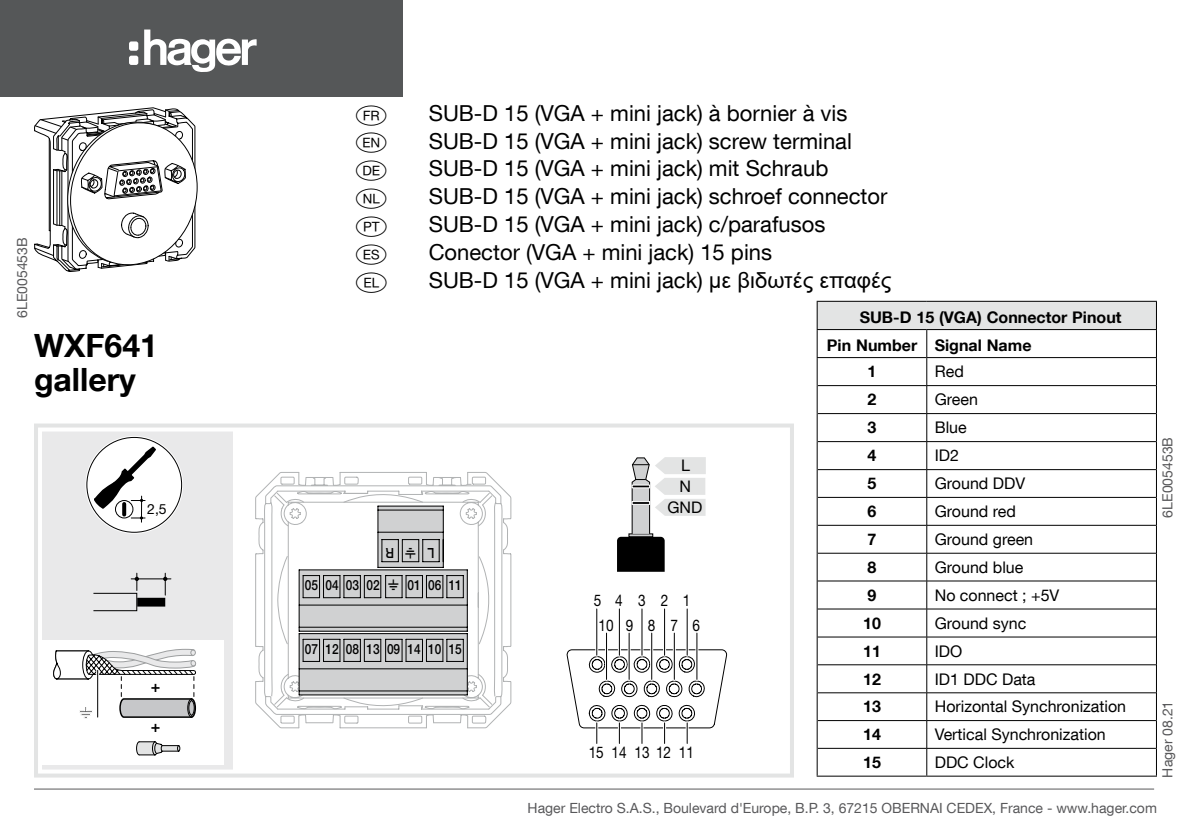
<style>
.page{position:relative;width:1191px;height:840px;background:#fff}
.page>*{position:absolute;margin:0;border:0;box-sizing:border-box;transform-origin:0 0}
.t1{font:700 32px/34px "Helvetica Neue LT Com";color:#000}
.t2{font:22px "Helvetica Neue LT Com";color:#000}
.t3{font:22px "Hager Langues";color:#000}
.t4{font:16px/21.4px "Helvetica Neue LT Com";color:#000;text-align:center}
.t5{font:700 16px/28.2px "Helvetica Neue LT Com";color:#000}
.t6{font:16px "Helvetica Neue LT Com";color:#000;scale:.85 1}
.t7{font:500 16px "Helvetica Neue LT Com";color:#000}
.t8{font:14px "Helvetica Neue LT Com";color:#58585a}
.t9{font:500 14px "Helvetica Neue LT Com";color:#000;scale:.85 1}
.t10{font:14px "Helvetica Neue";color:#000}
.s1{font-family:"Arial"}
</style>
<div class="page">
<hr style="left:34px;top:788px;width:1120px;height:1px;background:#58585a">
<div style="left:0;top:0;width:403px;height:96px;background:#555758"></div>
<svg style="left:129px;top:29px;width:128px;height:43px"></svg>
<hr style="left:816px;top:300px;width:110px;height:1px;background:#000">
<hr style="left:926px;top:300px;width:231px;height:1px;background:#000">
<svg style="left:816px;top:301px;width:341px;height:474px"></svg>
<hr style="left:817px;top:385px;width:109px;height:1px;background:#000">
<hr style="left:926px;top:385px;width:230px;height:1px;background:#000">
<hr style="left:817px;top:413px;width:109px;height:1px;background:#000">
<hr style="left:926px;top:413px;width:230px;height:1px;background:#000">
<hr style="left:817px;top:441px;width:109px;height:1px;background:#000">
<hr style="left:926px;top:441px;width:230px;height:1px;background:#000">
<hr style="left:817px;top:469px;width:109px;height:1px;background:#000">
<hr style="left:926px;top:469px;width:230px;height:1px;background:#000">
<hr style="left:817px;top:496px;width:109px;height:1px;background:#000">
<hr style="left:926px;top:496px;width:230px;height:1px;background:#000">
<hr style="left:817px;top:524px;width:109px;height:1px;background:#000">
<hr style="left:926px;top:524px;width:230px;height:1px;background:#000">
<hr style="left:817px;top:552px;width:109px;height:1px;background:#000">
<hr style="left:926px;top:552px;width:230px;height:1px;background:#000">
<hr style="left:817px;top:580px;width:109px;height:1px;background:#000">
<hr style="left:926px;top:580px;width:230px;height:1px;background:#000">
<hr style="left:817px;top:608px;width:109px;height:1px;background:#000">
<hr style="left:926px;top:608px;width:230px;height:1px;background:#000">
<hr style="left:817px;top:636px;width:109px;height:1px;background:#000">
<hr style="left:926px;top:636px;width:230px;height:1px;background:#000">
<hr style="left:817px;top:664px;width:109px;height:1px;background:#000">
<hr style="left:926px;top:664px;width:230px;height:1px;background:#000">
<hr style="left:817px;top:692px;width:109px;height:1px;background:#000">
<hr style="left:926px;top:692px;width:230px;height:1px;background:#000">
<hr style="left:817px;top:719px;width:109px;height:1px;background:#000">
<hr style="left:926px;top:719px;width:230px;height:1px;background:#000">
<hr style="left:817px;top:747px;width:109px;height:1px;background:#000">
<hr style="left:926px;top:747px;width:230px;height:1px;background:#000">
<hr style="left:816px;top:775px;width:110px;height:1px;background:#000">
<hr style="left:926px;top:775px;width:231px;height:1px;background:#000">
<svg style="left:34px;top:423px;width:760px;height:355px"></svg>
<svg style="left:34px;top:107px;width:164px;height:165px"></svg>
<svg style="left:254px;top:446px;width:258px;height:306px"></svg>
<p class="t8" style="left:13px;top:317px;width:82px;rotate:-90deg">6LE005453B</p>
<h1 class="t1" style="left:34px;top:327px;width:125px">WXF641 gallery</h1>
<p class="t10" style="left:147px;top:498px;width:21px">2,5</p>
<p class="t7" style="left:151px;top:676px;width:11px">+</p>
<p class="t7" style="left:151px;top:716px;width:11px">+</p>
<p class="t3" style="left:356px;top:105px;width:34px">A</p>
<p class="t2" style="left:429px;top:99px;width:420px">SUB-D 15 (VGA + mini jack) à bornier à vis</p>
<p class="t3" style="left:356px;top:133px;width:34px">Z</p>
<p class="t2" style="left:429px;top:127px;width:425px">SUB-D 15 (VGA + mini jack) screw terminal</p>
<p class="t3" style="left:356px;top:160px;width:34px">E</p>
<p class="t2" style="left:429px;top:155px;width:401px">SUB-D 15 (VGA + mini jack) mit Schraub</p>
<p class="t3" style="left:356px;top:188px;width:34px">I</p>
<p class="t2" style="left:429px;top:183px;width:460px">SUB-D 15 (VGA + mini jack) schroef connector</p>
<p class="t3" style="left:356px;top:216px;width:34px">T</p>
<p class="t2" style="left:429px;top:211px;width:398px">SUB-D 15 (VGA + mini jack) c/parafusos</p>
<p class="t3" style="left:356px;top:244px;width:34px">R</p>
<p class="t2" style="left:429px;top:238px;width:345px">Conector (VGA + mini jack) 15 pins</p>
<p class="t3" style="left:356px;top:272px;width:34px">U</p>
<p class="t2" style="left:429px;top:266px;width:464px">SUB-D 15 (VGA + mini jack) <span class="s1">με βιδωτές επαφές</span></p>
<p class="t9" style="left:394px;top:560px;width:11px;rotate:-180deg">R</p>
<p class="t9" style="left:434px;top:560px;width:10px;rotate:-180deg">L</p>
<p class="t9" style="left:305px;top:576px;width:90px">05 04 03 02</p>
<p class="t9" style="left:407px;top:576px;width:65px">01 06 11</p>
<p class="t9" style="left:305px;top:639px;width:186px">07 12 08 13 09 14 10 15</p>
<p class="t4" style="left:667px;top:453px;width:36px">L<br>N<br>GND</p>
<p class="t6" style="left:593px;top:590px;width:115px">54321</p>
<p class="t6" style="left:598px;top:615px;width:121px">109876</p>
<p class="t6" style="left:589px;top:741px;width:125px">15 14 13 12 11</p>
<p class="t5" style="left:827px;top:303px;width:296px;text-indent:33px">SUB-D 15 (VGA) Connector Pinout<br>Pin Number Signal Name</p>
<p class="t5" style="left:867px;top:357px;width:10px">1</p>
<p class="t4" style="left:934px;top:360px;width:31px">Red</p>
<p class="t5" style="left:867px;top:385px;width:10px">2</p>
<p class="t4" style="left:934px;top:388px;width:45px">Green</p>
<p class="t5" style="left:867px;top:413px;width:10px">3</p>
<p class="t4" style="left:934px;top:416px;width:33px">Blue</p>
<p class="t5" style="left:867px;top:441px;width:10px">4</p>
<p class="t4" style="left:934px;top:444px;width:26px">ID2</p>
<p class="t5" style="left:867px;top:468px;width:10px">5</p>
<p class="t4" style="left:934px;top:472px;width:92px">Ground DDV</p>
<p class="t5" style="left:867px;top:496px;width:10px">6</p>
<p class="t4" style="left:934px;top:500px;width:83px">Ground red</p>
<p class="t5" style="left:867px;top:524px;width:10px">7</p>
<p class="t4" style="left:934px;top:528px;width:100px">Ground green</p>
<p class="t5" style="left:867px;top:552px;width:10px">8</p>
<p class="t4" style="left:934px;top:555px;width:90px">Ground blue</p>
<p class="t5" style="left:867px;top:580px;width:10px">9</p>
<p class="t4" style="left:934px;top:583px;width:126px">No connect ; +5V</p>
<p class="t5" style="left:863px;top:608px;width:19px">10</p>
<p class="t4" style="left:934px;top:611px;width:93px">Ground sync</p>
<p class="t5" style="left:863px;top:636px;width:19px">11</p>
<p class="t4" style="left:934px;top:639px;width:29px">IDO</p>
<p class="t5" style="left:863px;top:663px;width:19px">12</p>
<p class="t4" style="left:934px;top:667px;width:102px">ID1 DDC Data</p>
<p class="t5" style="left:863px;top:691px;width:19px">13</p>
<p class="t4" style="left:934px;top:695px;width:193px">Horizontal Synchronization</p>
<p class="t5" style="left:863px;top:719px;width:19px">14</p>
<p class="t4" style="left:934px;top:723px;width:172px">Vertical Synchronization</p>
<p class="t5" style="left:863px;top:747px;width:19px">15</p>
<p class="t4" style="left:934px;top:750px;width:81px">DDC Clock</p>
<p class="t8" style="left:1159px;top:517px;width:82px;rotate:-90deg">6LE005453B</p>
<p class="t8" style="left:1159px;top:777px;width:78px;rotate:-90deg">Hager 08.21</p>
<p class="t8" style="left:527px;top:799px;width:631px">Hager Electro S.A.S., Boulevard d'Europe, B.P. 3, 67215 OBERNAI CEDEX, France - www.hager.com</p>
</div>
